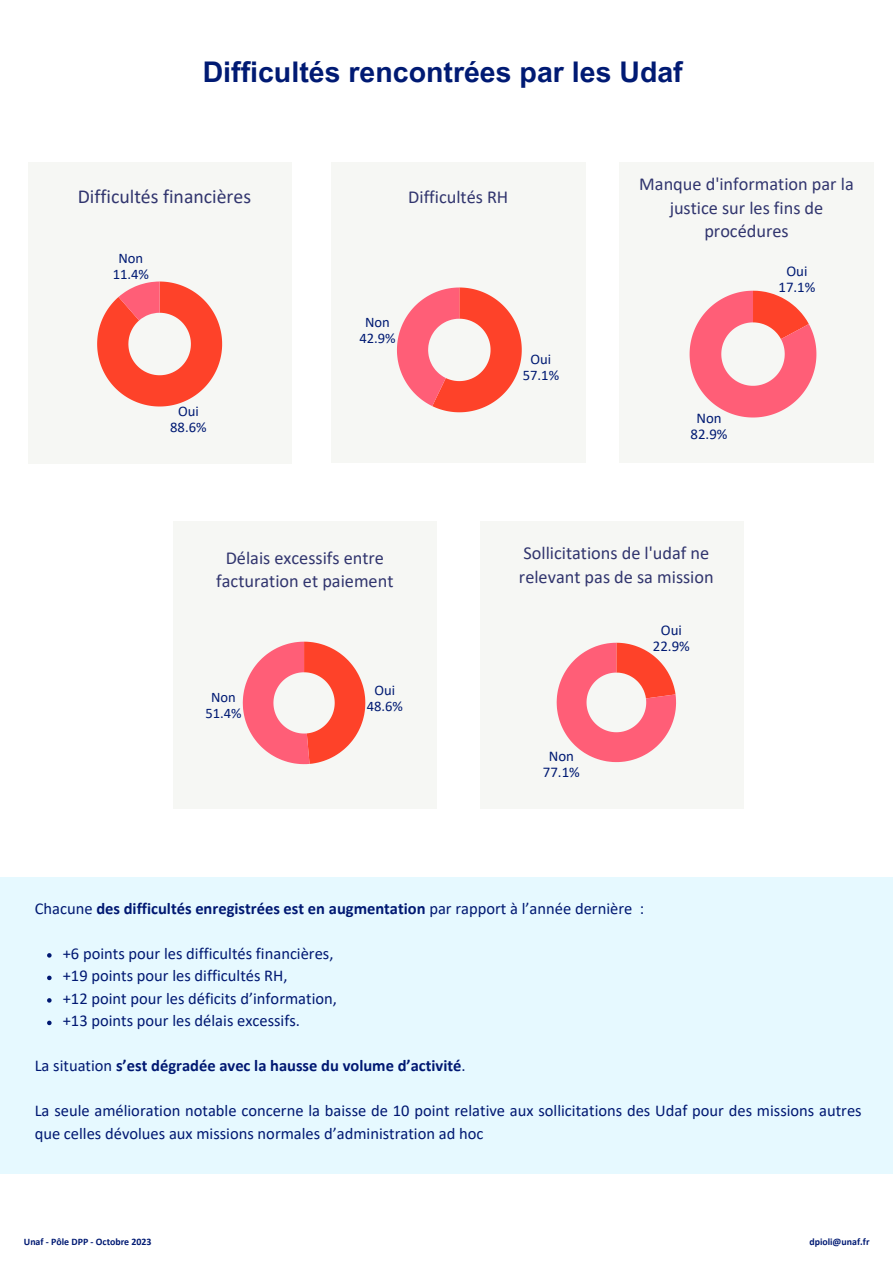
<style>
.page{position:relative;width:893px;height:1264px;background:#fff}
.page>*{position:absolute;margin:0;border:0;box-sizing:border-box;transform-origin:0 0}
.t1{font:700 28.5px "Arial MT Pro";color:#001a73}
.t2{font:19.8px "Calibri";color:#31356e}
.t3{font:18.3px/23.7px "Calibri";color:#31356e;text-align:center}
.t4{font:16.5px/22.5px "Calibri";color:#001872}
.t5{font:700 16.5px "Calibri";color:#001872}
.t6{font:14.85px/16.4px "Calibri";color:#001a73;text-align:center}
.t7{font:14.7px/16.2px "Calibri";color:#001a73;text-align:center}
.t8{font:14.55px/16px "Calibri";color:#001a73;text-align:center}
.t9{font:700 9.9px "Calibri";color:#001a73}
.s1{font-weight:400}
</style>
<div class="page">
<div style="left:331px;top:162px;width:254px;height:301px;background:#f6f7f4"></div>
<svg style="left:397px;top:287px;width:124px;height:125px"></svg>
<div style="left:28px;top:162px;width:263px;height:301px;background:#f6f7f4"></div>
<svg style="left:97px;top:281px;width:125px;height:125px"></svg>
<div style="left:619px;top:162px;width:254px;height:301px;background:#f6f7f4"></div>
<svg style="left:689px;top:291px;width:127px;height:126px"></svg>
<div style="left:173px;top:521px;width:263px;height:288px;background:#f6f7f4"></div>
<svg style="left:243px;top:641px;width:122px;height:123px"></svg>
<div style="left:480px;top:521px;width:263px;height:288px;background:#f6f7f4"></div>
<svg style="left:556px;top:642px;width:120px;height:120px"></svg>
<div style="left:0;top:877px;width:892px;height:297px;background:#e6f9ff"></div>
<svg style="left:47px;top:953px;width:5px;height:4px"></svg>
<svg style="left:47px;top:975px;width:5px;height:5px"></svg>
<svg style="left:47px;top:998px;width:5px;height:4px"></svg>
<svg style="left:47px;top:1020px;width:5px;height:5px"></svg>
<p class="t1" style="left:203px;top:61px;width:481px">Difficultés rencontrées par les Udaf</p>
<h1 class="t2" style="left:78px;top:188px;width:175px">Difficultés financières</h1>
<h2 class="t3" style="left:408px;top:186px;width:102px">Difficultés RH</h2>
<p class="t7" style="left:113px;top:251px;width:38px">Non<br>11.4%</p>
<p class="t7" style="left:170px;top:404px;width:38px">Oui<br>88.6%</p>
<p class="t8" style="left:359px;top:315px;width:38px">Non<br>42.9%</p>
<p class="t8" style="left:522px;top:352px;width:38px">Oui<br>57.1%</p>
<h2 class="t3" style="left:639px;top:174px;width:216px">Manque d'information par la justice sur les fins de procédures</h2>
<p class="t6" style="left:690px;top:411px;width:38px">Non<br>82.9%</p>
<p class="t6" style="left:778px;top:264px;width:38px">Oui<br>17.1%</p>
<h2 class="t3" style="left:216px;top:547px;width:179px">Délais excessifs entre facturation et paiement</h2>
<h2 class="t3" style="left:519px;top:543px;width:196px;text-align:left">Sollicitations de l'udaf ne relevant pas de sa mission</h2>
<p class="t8" style="left:205px;top:690px;width:38px">Non<br>51.4%</p>
<p class="t8" style="left:366px;top:683px;width:38px">Oui<br>48.6%</p>
<p class="t6" style="left:543px;top:749px;width:38px">Non<br>77.1%</p>
<p class="t6" style="left:653px;top:623px;width:38px">Oui<br>22.9%</p>
<h3 class="t5" style="left:35px;top:901px;width:611px"><span class="s1">Chacune</span> des difficultés enregistrées est en augmentation <span class="s1">par rapport à l’année dernière :</span></h3>
<h3 class="t4" style="left:63px;top:943px;width:272px">+6 points pour les difficultés financières,</h3>
<h3 class="t4" style="left:63px;top:965px;width:226px">+19 points pour les difficultés RH,</h3>
<h3 class="t4" style="left:63px;top:988px;width:276px">+12 point pour les déficits d’information,</h3>
<h3 class="t4" style="left:63px;top:1010px;width:239px">+13 points pour les délais excessifs.</h3>
<h3 class="t5" style="left:35px;top:1058px;width:432px"><span class="s1">La situation</span> s’est dégradée avec la hausse du volume d’activité<span class="s1">.</span></h3>
<p class="t4" style="left:35px;top:1100px;width:828px">La seule amélioration notable concerne la baisse de 10 point relative aux sollicitations des Udaf pour des missions autres que celles dévolues aux missions normales d’administration ad hoc</p>
<h2 class="t9" style="left:24px;top:1237px;width:129px">Unaf - Pôle DPP - Octobre 2023</h2>
<h3 class="t9" style="left:809px;top:1237px;width:62px">dpioli@unaf.fr</h3>
</div>
